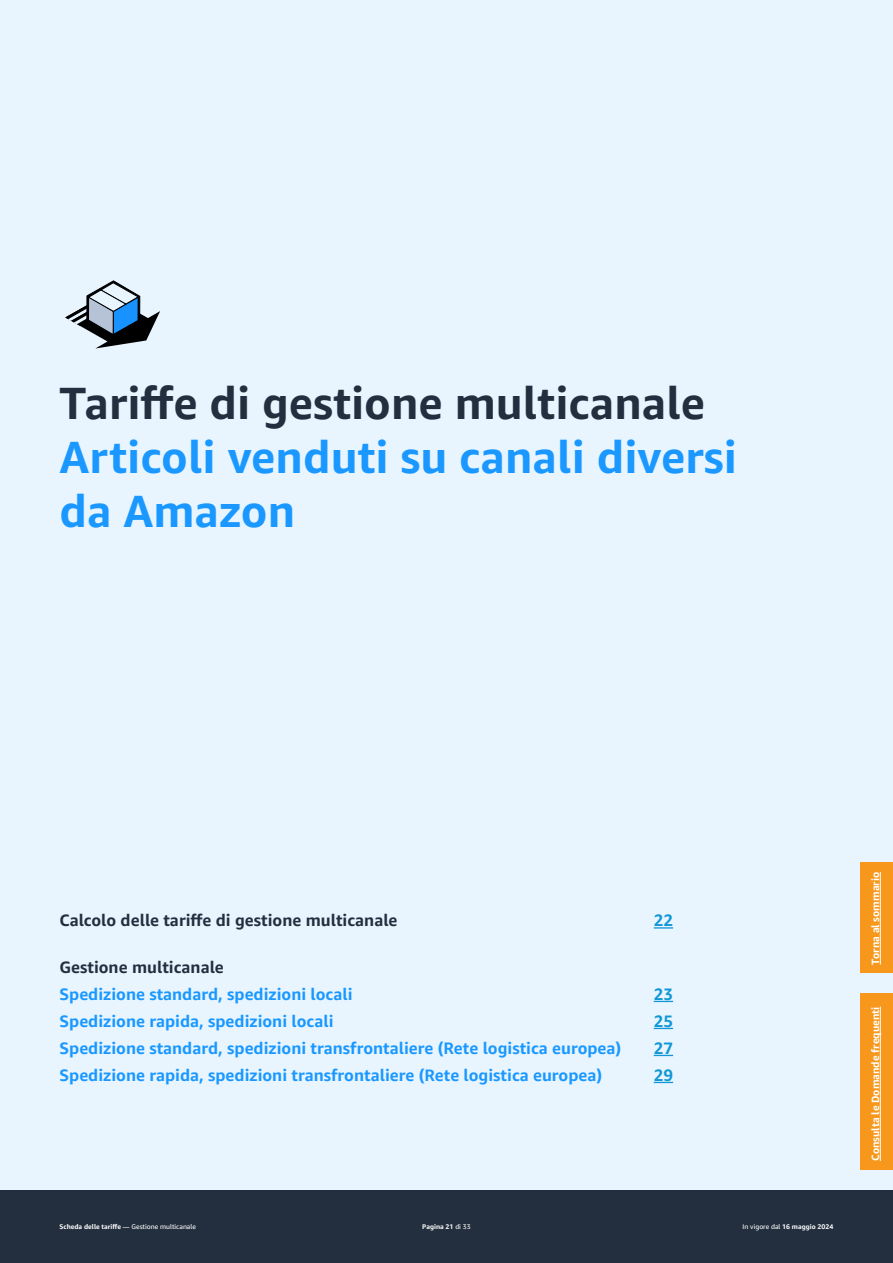
<style>
.page{position:relative;width:893px;height:1263px;background:#e8f5ff}
.page>*{position:absolute;margin:0;border:0;box-sizing:border-box;transform-origin:0 0}
.Heading{font:700 45px/54px "Amazon Ember";color:#1a98ff}
.Heading-2{font:700 16.5px "Amazon Ember";color:#1a98ff}
.Heading-3{font:700 16.5px "Amazon Ember";color:#232f3e}
.Heading-4{font:700 16.5px "Amazon Ember";color:#1197d6}
.t1{font:700 10.5px "Amazon Ember";color:#fff}
.Small_print{font:6.75px "Amazon Ember";color:#fff}
.Small_print-2{font:700 6.75px "Amazon Ember";color:#fff}
.s1{color:#232f3e}
.s2{font-weight:700}
.s3{font-weight:400}
</style>
<div class="page">
<svg style="left:65px;top:280px;width:95px;height:68px"></svg>
<svg style="left:654px;top:927px;width:19px;height:1px"></svg>
<svg style="left:654px;top:1001px;width:19px;height:1px"></svg>
<svg style="left:654px;top:1028px;width:19px;height:1px"></svg>
<svg style="left:654px;top:1055px;width:19px;height:1px"></svg>
<svg style="left:654px;top:1082px;width:19px;height:1px"></svg>
<div style="left:0;top:1191px;width:893px;height:72px;background:#232f3e"></div>
<div style="left:860px;top:993px;width:33px;height:176px;background:#f7981d"></div>
<hr style="left:880px;top:1007px;width:1px;height:154px;background:#fff">
<div style="left:860px;top:862px;width:33px;height:111px;background:#f7981d"></div>
<hr style="left:880px;top:872px;width:1px;height:92px;background:#fff">
<p class="Heading" style="left:60px;top:376px;width:679px"><span class="s1">Tariffe di gestione multicanale<br></span>Articoli venduti su canali diversi da Amazon</p>
<p class="Heading-3" style="left:60px;top:910px;width:339px">Calcolo delle tariffe di gestione multicanale</p>
<p class="Heading-4" style="left:654px;top:910px;width:21px">22</p>
<p class="Heading-3" style="left:60px;top:956px;width:166px">Gestione multicanale</p>
<p class="Heading-2" style="left:60px;top:983px;width:295px">Spedizione standard, spedizioni locali</p>
<p class="Heading-4" style="left:654px;top:983px;width:21px">23</p>
<p class="Heading-2" style="left:60px;top:1010px;width:276px">Spedizione rapida, spedizioni locali</p>
<p class="Heading-4" style="left:654px;top:1010px;width:21px">25</p>
<p class="Heading-2" style="left:60px;top:1037px;width:563px">Spedizione standard, spedizioni transfrontaliere (Rete logistica europea)</p>
<p class="Heading-4" style="left:654px;top:1037px;width:21px">27</p>
<p class="Heading-2" style="left:60px;top:1064px;width:544px">Spedizione rapida, spedizioni transfrontaliere (Rete logistica europea)</p>
<p class="Heading-4" style="left:654px;top:1064px;width:21px">29</p>
<p class="Small_print" style="left:60px;top:1222px;width:138px"><span class="s2">Scheda delle tariffe</span> — Gestione multicanale</p>
<p class="Small_print-2" style="left:422px;top:1222px;width:50px">Pagina 21 <span class="s3">di 33</span></p>
<p class="Small_print-2" style="left:743px;top:1222px;width:92px"><span class="s3">In vigore dal</span> 16 maggio 2024</p>
<p class="t1" style="left:869px;top:964px;width:94px;rotate:-90deg">Torna al sommario</p>
<p class="t1" style="left:869px;top:1161px;width:156px;rotate:-90deg">Consulta le Domande frequenti</p>
</div>
